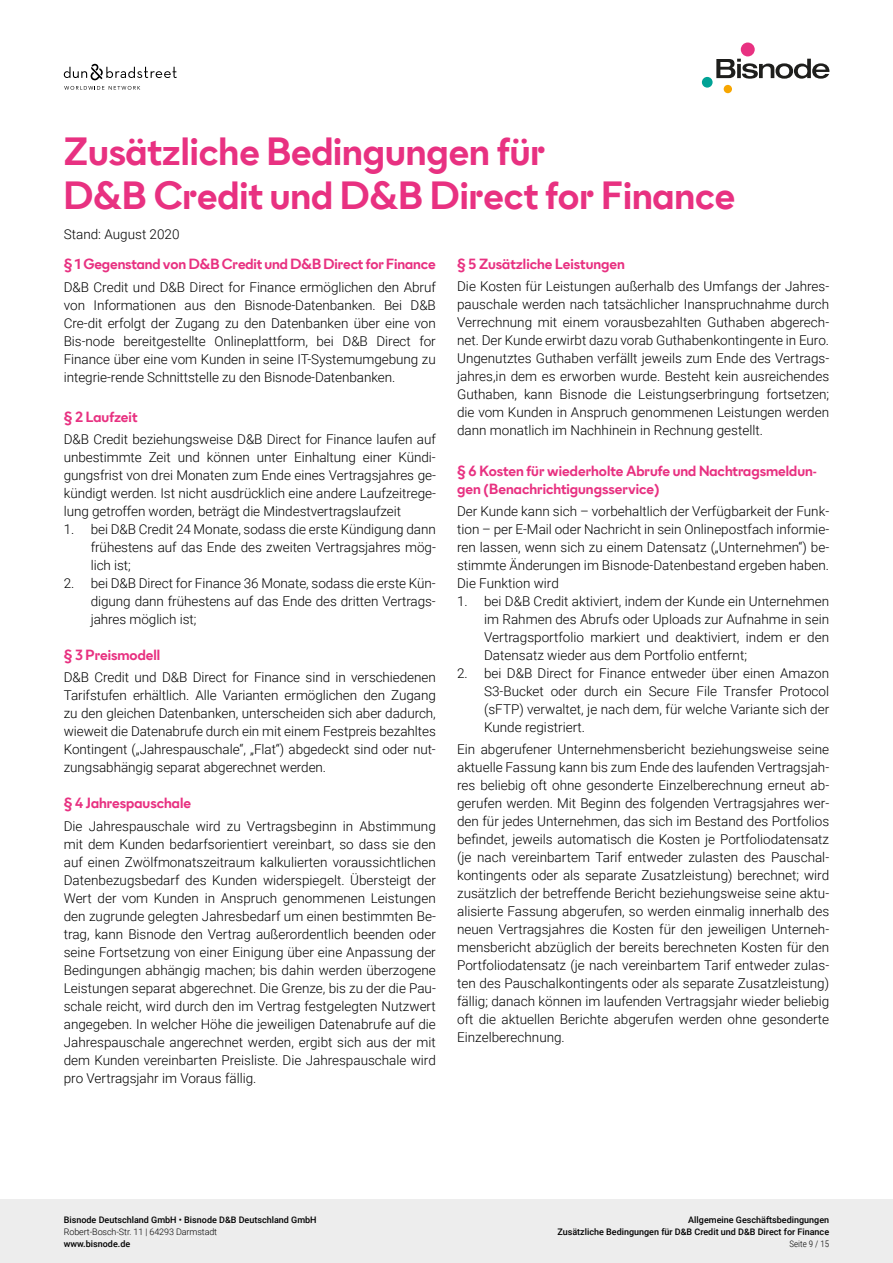
<style>
.page{position:relative;width:893px;height:1263px;background:#fff}
.page>*{position:absolute;margin:0;border:0;box-sizing:border-box;transform-origin:0 0}
.t1{font:700 36px/43.2px "Bisnode Sans";color:#e83181}
.t2{font:300 13.5px/18px "Roboto";color:#000;text-align:justify}
.t3{font:700 13.5px/18px "Bisnode Sans";color:#e83181}
.t4{font:500 9px/12px "Roboto";color:#000;text-align:right}
.t5{font:300 9px "Roboto";letter-spacing:-.01em;color:#000}
.t6{font:300 9px "Roboto Condensed";color:#000}
</style>
<div class="page">
<div style="left:0;top:1199px;width:893px;height:64px;background:#ededed"></div>
<svg style="left:716px;top:59px;width:113px;height:20px"></svg>
<div style="left:741px;top:43px;width:14px;height:13px;background:#e83181;border-radius:50%"></div>
<div style="left:702px;top:77px;width:11px;height:11px;background:#00a295;border-radius:50%"></div>
<div style="left:724px;top:85px;width:8px;height:8px;background:#f7a600;border-radius:50%"></div>
<svg style="left:64px;top:63px;width:113px;height:17px"></svg>
<svg style="left:64px;top:86px;width:76px;height:4px"></svg>
<h1 class="t1" style="left:64px;top:130px;width:673px">Zusätzliche Bedingungen für<br>D&amp;B Credit und D&amp;B Direct for Finance</h1>
<p class="t2" style="left:64px;top:225px;width:117px">Stand: August 2020</p>
<p class="t3" style="left:64px;top:255px;width:373px">§ 1 Gegenstand von D&amp;B Credit und D&amp;B Direct for Finance</p>
<p class="t2" style="left:64px;top:277px;width:374px">D&amp;B Credit und D&amp;B Direct for Finance ermöglichen den Abruf von Informationen aus den Bisnode-Datenbanken. Bei D&amp;B Cre-dit erfolgt der Zugang zu den Datenbanken über eine von Bis-node bereitgestellte Onlineplattform, bei D&amp;B Direct for Finance über eine vom Kunden in seine IT-Systemumgebung zu integrie-rende Schnittstelle zu den Bisnode-Datenbanken.</p>
<p class="t3" style="left:64px;top:407px;width:75px">§ 2 Laufzeit</p>
<p class="t2" style="left:64px;top:430px;width:374px">D&amp;B Credit beziehungsweise D&amp;B Direct for Finance laufen auf unbestimmte Zeit und können unter Einhaltung einer Kündi&shy;gungsfrist von drei Monaten zum Ende eines Vertragsjahres ge&shy;kündigt werden. Ist nicht ausdrücklich eine andere Laufzeitrege&shy;lung getroffen worden, beträgt die Mindestvertragslaufzeit</p>
<p class="t2" style="left:91px;top:520px;width:347px;text-indent:-27px">1. bei D&amp;B Credit 24 Monate, sodass die erste Kündigung dann frühestens auf das Ende des zweiten Vertragsjahres mög&shy;lich ist;</p>
<p class="t2" style="left:91px;top:574px;width:347px;text-indent:-27px">2. bei D&amp;B Direct for Finance 36 Monate, sodass die erste Kün&shy;digung dann frühestens auf das Ende des dritten Vertrags&shy;jahres möglich ist;</p>
<p class="t3" style="left:64px;top:646px;width:98px">§ 3 Preismodell</p>
<p class="t2" style="left:64px;top:668px;width:374px">D&amp;B Credit und D&amp;B Direct for Finance sind in verschiedenen Tarifstufen erhältlich. Alle Varianten ermöglichen den Zugang zu den gleichen Datenbanken, unterscheiden sich aber dadurch, wieweit die Datenabrufe durch ein mit einem Festpreis bezahltes Kontingent („Jahrespauschale“, „Flat“) abgedeckt sind oder nut&shy;zungsabhängig separat abgerechnet werden.</p>
<p class="t3" style="left:64px;top:794px;width:129px">§ 4 Jahrespauschale</p>
<p class="t2" style="left:64px;top:816px;width:374px">Die Jahrespauschale wird zu Vertragsbeginn in Abstimmung mit dem Kunden bedarfsorientiert vereinbart, so dass sie den auf einen Zwölfmonatszeitraum kalkulierten voraussichtlichen Datenbezugsbedarf des Kunden widerspiegelt. Übersteigt der Wert der vom Kunden in Anspruch genommenen Leistungen den zugrunde gelegten Jahresbedarf um einen bestimmten Be&shy;trag, kann Bisnode den Vertrag außerordentlich beenden oder seine Fortsetzung von einer Einigung über eine Anpassung der Bedingungen abhängig machen; bis dahin werden überzogene Leistungen separat abgerechnet. Die Grenze, bis zu der die Pau&shy;schale reicht, wird durch den im Vertrag festgelegten Nutzwert angegeben. In welcher Höhe die jeweiligen Datenabrufe auf die Jahrespauschale angerechnet werden, ergibt sich aus der mit dem Kunden vereinbarten Preisliste. Die Jahrespauschale wird pro Vertragsjahr im Voraus fällig.</p>
<p class="t3" style="left:457px;top:255px;width:169px">§ 5 Zusätzliche Leistungen</p>
<p class="t2" style="left:457px;top:277px;width:374px">Die Kosten für Leistungen außerhalb des Umfangs der Jahres&shy;pauschale werden nach tatsächlicher Inanspruchnahme durch Verrechnung mit einem vorausbezahlten Guthaben abgerech&shy;net. Der Kunde erwirbt dazu vorab Guthabenkontingente in Euro.<br>Ungenutztes Guthaben verfällt jeweils zum Ende des Vertrags&shy;jahres,in dem es erworben wurde. Besteht kein ausreichendes Guthaben, kann Bisnode die Leistungserbringung fortsetzen; die vom Kunden in Anspruch genommenen Leistungen werden dann monatlich im Nachhinein in Rechnung gestellt.</p>
<p class="t3" style="left:457px;top:461px;width:361px">§ 6 Kosten für wiederholte Abrufe und Nachtragsmeldun&shy;gen (Benachrichtigungsservice)</p>
<p class="t2" style="left:457px;top:502px;width:374px">Der Kunde kann sich – vorbehaltlich der Verfügbarkeit der Funk&shy;tion – per E-Mail oder Nachricht in sein Onlinepostfach informie&shy;ren lassen, wenn sich zu einem Datensatz („Unternehmen“) be&shy;stimmte Änderungen im Bisnode-Datenbestand ergeben haben.<br>Die Funktion wird</p>
<p class="t2" style="left:484px;top:592px;width:347px;text-indent:-27px">1. bei D&amp;B Credit aktiviert, indem der Kunde ein Unternehmen im Rahmen des Abrufs oder Uploads zur Aufnahme in sein Vertragsportfolio markiert und deaktiviert, indem er den Datensatz wieder aus dem Portfolio entfernt;</p>
<p class="t2" style="left:484px;top:664px;width:347px;text-indent:-27px">2. bei D&amp;B Direct for Finance entweder über einen Amazon S3-Bucket oder durch ein Secure File Transfer Protocol (sFTP) verwaltet, je nach dem, für welche Variante sich der Kunde registriert.</p>
<p class="t2" style="left:457px;top:740px;width:374px">Ein abgerufener Unternehmensbericht beziehungsweise seine aktuelle Fassung kann bis zum Ende des laufenden Vertragsjah&shy;res beliebig oft ohne gesonderte Einzelberechnung erneut ab&shy;gerufen werden. Mit Beginn des folgenden Vertragsjahres wer&shy;den für jedes Unternehmen, das sich im Bestand des Portfolios befindet, jeweils automatisch die Kosten je Portfoliodatensatz (je nach vereinbartem Tarif entweder zulasten des Pauschal&shy;kontingents oder als separate Zusatzleistung) berechnet; wird zusätzlich der betreffende Bericht beziehungsweise seine aktu&shy;alisierte Fassung abgerufen, so werden einmalig innerhalb des neuen Vertragsjahres die Kosten für den jeweiligen Unterneh&shy;mensbericht abzüglich der bereits berechneten Kosten für den Portfoliodatensatz (je nach vereinbartem Tarif entweder zulas&shy;ten des Pauschalkontingents oder als separate Zusatzleistung) fällig; danach können im laufenden Vertragsjahr wieder beliebig oft die aktuellen Berichte abgerufen werden ohne gesonderte Einzelberechnung.</p>
<p class="t4" style="left:64px;top:1213px;width:254px">Bisnode Deutschland GmbH • Bisnode D&amp;B Deutschland GmbH</p>
<p class="t5" style="left:64px;top:1225px;width:155px">Robert-Bosch-Str. 11 | 64293 Darmstadt</p>
<p class="t4" style="left:64px;top:1237px;width:68px">www.bisnode.de</p>
<p class="t4" style="left:557px;top:1213px;width:273px">Allgemeine Geschäftsbedingungen<br>Zusätzliche Bedingungen für D&amp;B Credit und D&amp;B Direct for Finance</p>
<p class="t6" style="left:789px;top:1237px;width:41px">Seite 9 / 15</p>
</div>
